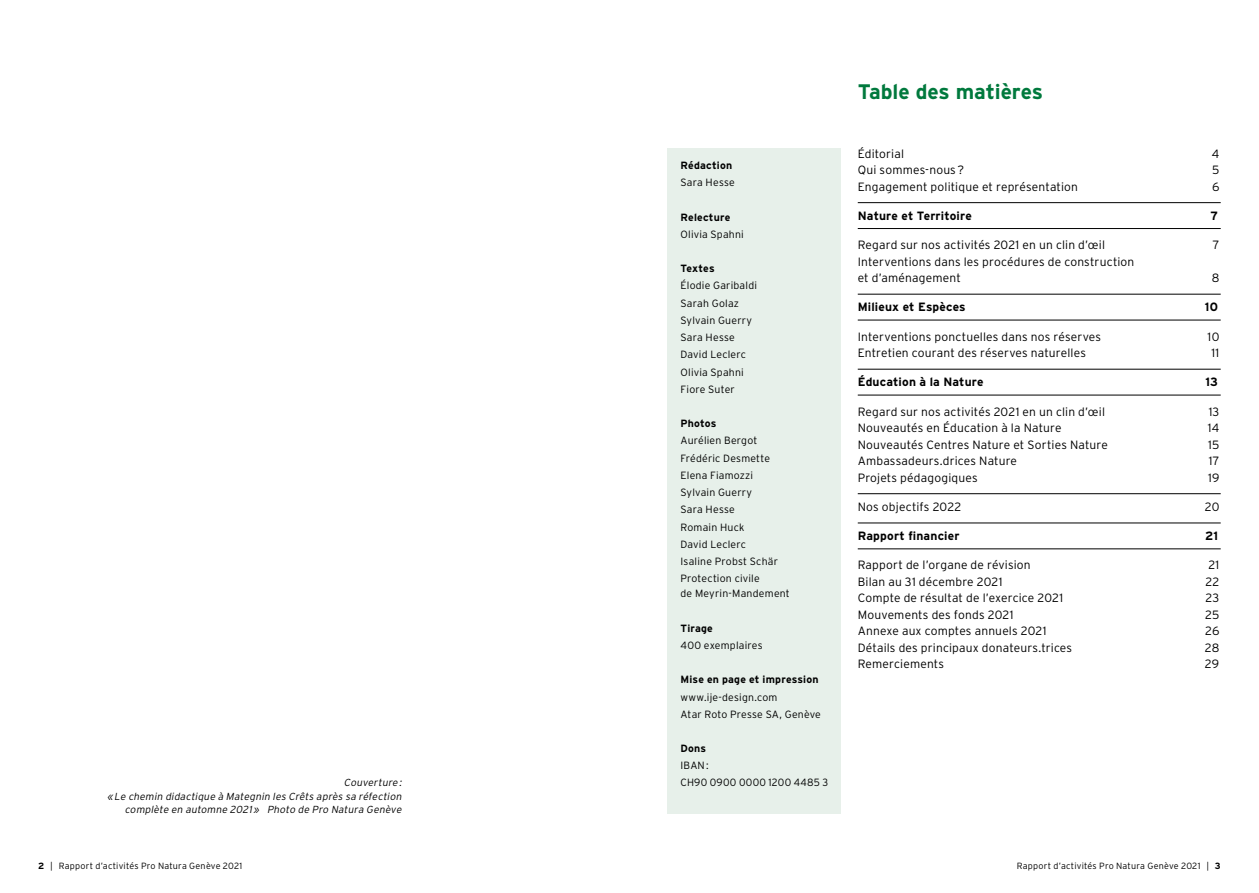
<style>
.page{position:relative;width:1259px;height:893px;background:#fff}
.page>*{position:absolute;margin:0;border:0;box-sizing:border-box;transform-origin:0 0}
.t1{font:700 21px "Interstate";letter-spacing:-.005em;color:#00793d}
.t2{font:300 12px/16.5px "Interstate";letter-spacing:.015em;color:#000}
.t3{font:700 12px "Interstate";letter-spacing:.015em;color:#000}
.t4{font:300 10.5px/17.2px "Interstate";letter-spacing:.02em;color:#000}
.t5{font:700 10.5px "Interstate";letter-spacing:.02em;color:#000}
.t6{font:italic 300 10.2px/13.5px "Interstate";color:#000;text-align:right}
.t7{font:300 9px "Interstate";letter-spacing:.02em;color:#000}
.s1{font-weight:700}
</style>
<div class="page">
<hr style="left:857px;top:202px;width:363px;height:1px;background:#000">
<hr style="left:857px;top:228px;width:363px;height:1px;background:#000">
<hr style="left:857px;top:294px;width:363px;height:1px;background:#000">
<hr style="left:857px;top:320px;width:363px;height:1px;background:#000">
<hr style="left:857px;top:369px;width:363px;height:1px;background:#000">
<hr style="left:857px;top:395px;width:363px;height:1px;background:#000">
<hr style="left:857px;top:493px;width:363px;height:1px;background:#000">
<hr style="left:857px;top:523px;width:363px;height:1px;background:#000">
<hr style="left:857px;top:549px;width:363px;height:1px;background:#000">
<div style="left:668px;top:148px;width:173px;height:665px;background:#e7f0ea"></div>
<p class="t5" style="left:680px;top:159px;width:53px">Rédaction</p>
<p class="t4" style="left:680px;top:174px;width:56px">Sara Hesse</p>
<p class="t5" style="left:680px;top:211px;width:51px">Relecture</p>
<p class="t4" style="left:680px;top:225px;width:65px">Olivia Spahni</p>
<p class="t5" style="left:680px;top:262px;width:36px">Textes</p>
<p class="t4" style="left:680px;top:277px;width:78px">Élodie Garibaldi<br>Sarah Golaz<br>Sylvain Guerry<br>Sara Hesse<br>David Leclerc<br>Olivia Spahni<br>Fiore Suter</p>
<p class="t5" style="left:680px;top:417px;width:37px">Photos</p>
<p class="t4" style="left:680px;top:432px;width:99px">Aurélien Bergot<br>Frédéric Desmette<br>Elena Fiamozzi<br>Sylvain Guerry<br>Sara Hesse<br>Romain Huck<br>David Leclerc<br>Isaline Probst Schär<br>Protection civile</p>
<p class="t4" style="left:680px;top:585px;width:111px">de Meyrin-Mandement</p>
<p class="t5" style="left:680px;top:622px;width:34px">Tirage</p>
<p class="t4" style="left:680px;top:637px;width:84px">400 exemplaires</p>
<p class="t5" style="left:680px;top:673px;width:139px">Mise en page et impression</p>
<p class="t4" style="left:680px;top:688px;width:142px">www.ije-design.com<br>Atar Roto Presse SA, Genève</p>
<p class="t5" style="left:680px;top:742px;width:27px">Dons</p>
<p class="t4" style="left:680px;top:757px;width:30px">IBAN:</p>
<p class="t6" style="left:344px;top:776px;width:61px">Couverture:</p>
<p class="t4" style="left:680px;top:774px;width:149px">CH90 0900 0000 1200 4485 3</p>
<p class="t6" style="left:107px;top:789px;width:298px">«Le chemin didactique à Mategnin les Crêts après sa réfection complète en automne 2021» Photo de Pro Natura Genève</p>
<h1 class="t1" style="left:857px;top:79px;width:187px">Table des matières</h1>
<p class="t2" style="left:857px;top:145px;width:48px">Éditorial</p>
<p class="t2" style="left:1211px;top:145px;width:9px">4</p>
<p class="t2" style="left:857px;top:161px;width:108px">Qui sommes-nous?</p>
<p class="t2" style="left:1212px;top:161px;width:9px">5</p>
<p class="t2" style="left:857px;top:178px;width:222px">Engagement politique et représentation</p>
<p class="t2" style="left:1212px;top:178px;width:9px">6</p>
<p class="t3" style="left:857px;top:208px;width:115px">Nature et Territoire</p>
<p class="t3" style="left:1210px;top:208px;width:9px">7</p>
<p class="t2" style="left:857px;top:237px;width:249px">Regard sur nos activités 2021 en un clin d’œil</p>
<p class="t2" style="left:1212px;top:237px;width:8px">7</p>
<p class="t2" style="left:857px;top:253px;width:278px">Interventions dans les procédures de construction et d’aménagement</p>
<p class="t2" style="left:1211px;top:270px;width:9px">8</p>
<p class="t3" style="left:857px;top:300px;width:109px">Milieux et Espèces</p>
<p class="t3" style="left:1205px;top:300px;width:15px">10</p>
<p class="t2" style="left:857px;top:328px;width:245px">Interventions ponctuelles dans nos réserves</p>
<p class="t2" style="left:1207px;top:328px;width:13px">10</p>
<p class="t2" style="left:857px;top:345px;width:230px">Entretien courant des réserves naturelles</p>
<p class="t2" style="left:1211px;top:345px;width:9px">11</p>
<p class="t3" style="left:857px;top:375px;width:127px">Éducation à la Nature</p>
<p class="t3" style="left:1205px;top:375px;width:14px">13</p>
<p class="t2" style="left:857px;top:403px;width:249px">Regard sur nos activités 2021 en un clin d’œil</p>
<p class="t2" style="left:1208px;top:403px;width:12px">13</p>
<p class="t2" style="left:857px;top:420px;width:205px">Nouveautés en Éducation à la Nature</p>
<p class="t2" style="left:1208px;top:420px;width:13px">14</p>
<p class="t2" style="left:857px;top:436px;width:252px">Nouveautés Centres Nature et Sorties Nature</p>
<p class="t2" style="left:1208px;top:436px;width:13px">15</p>
<p class="t2" style="left:857px;top:453px;width:161px">Ambassadeurs.drices Nature</p>
<p class="t2" style="left:1208px;top:453px;width:12px">17</p>
<p class="t2" style="left:857px;top:469px;width:121px">Projets pédagogiques</p>
<p class="t2" style="left:1208px;top:469px;width:13px">19</p>
<p class="t2" style="left:858px;top:498px;width:105px">Nos objectifs 2022</p>
<p class="t2" style="left:1204px;top:498px;width:16px">20</p>
<p class="t3" style="left:858px;top:529px;width:103px">Rapport financier</p>
<p class="t3" style="left:1205px;top:529px;width:14px">21</p>
<p class="t2" style="left:858px;top:557px;width:174px">Rapport de l’organe de révision</p>
<p class="t2" style="left:1208px;top:557px;width:12px">21</p>
<p class="t2" style="left:857px;top:573px;width:146px">Bilan au 31 décembre 2021</p>
<p class="t2" style="left:1205px;top:573px;width:15px">22</p>
<p class="t2" style="left:857px;top:590px;width:207px">Compte de résultat de l’exercice 2021</p>
<p class="t2" style="left:1205px;top:590px;width:15px">23</p>
<p class="t2" style="left:857px;top:606px;width:157px">Mouvements des fonds 2021</p>
<p class="t2" style="left:1205px;top:606px;width:16px">25</p>
<p class="t2" style="left:857px;top:623px;width:190px">Annexe aux comptes annuels 2021</p>
<p class="t2" style="left:1205px;top:623px;width:16px">26</p>
<p class="t2" style="left:857px;top:639px;width:216px">Détails des principaux donateurs.trices</p>
<p class="t2" style="left:1204px;top:639px;width:16px">28</p>
<p class="t2" style="left:857px;top:656px;width:88px">Remerciements</p>
<p class="t2" style="left:1205px;top:656px;width:16px">29</p>
<p class="t7" style="left:38px;top:860px;width:206px"><span class="s1">2</span> | Rapport d’activités Pro Natura Genève 2021</p>
<p class="t7" style="left:1017px;top:860px;width:205px">Rapport d’activités Pro Natura Genève 2021 | <span class="s1">3</span></p>
</div>
